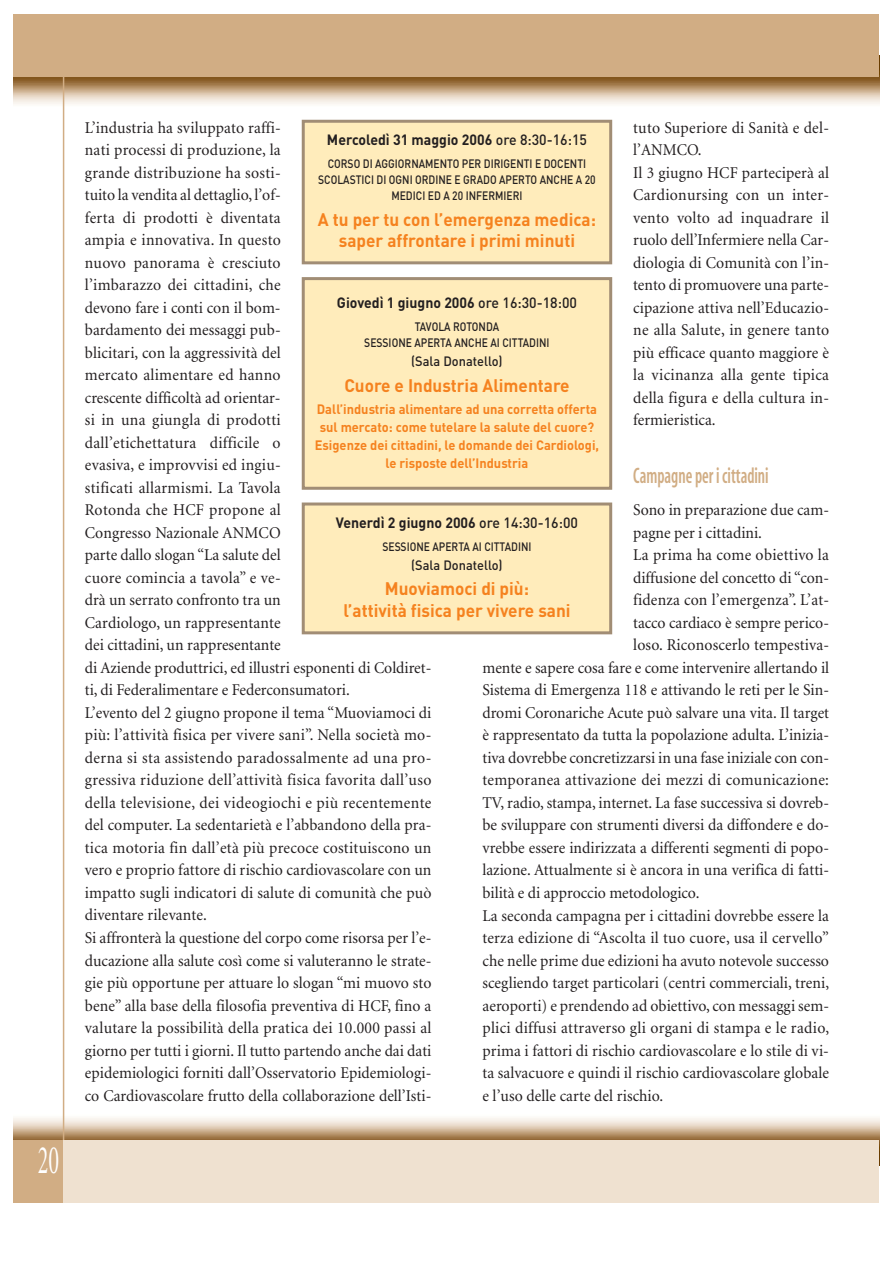
<style>
.page{position:relative;width:893px;height:1263px;background:#fff}
.page>*{position:absolute;margin:0;border:0;box-sizing:border-box;transform-origin:0 0}
.t1{font:40.5px "Minion";color:#fff;scale:.55 1}
.t2{font:22.5px "Myriad MM 565 300";color:#d1ad84;scale:.75 1}
.t3{font:700 18px/21.5px "DIN";color:#f5821f;text-align:center;scale:.95 1}
.t4{font:16.5px/22.5px "Minion";letter-spacing:.005em;color:#231f20;scale:.95 1}
.t5{font:700 14.85px "DIN";color:#231f20;scale:.95 1}
.t6{font:700 14.7px "DIN";color:#231f20;scale:.95 1}
.t7{font:700 13.5px/18px "DIN";color:#f5821f;text-align:center;scale:.95 1}
.t8{font:500 13.5px "DIN";color:#231f20;scale:.95 1}
.t9{font:500 13.35px "DIN";color:#231f20;scale:.95 1}
.t10{font:500 12.15px/16px "DIN";color:#231f20;text-align:center;scale:.85 1}
.s1{font-weight:500}
</style>
<div class="page">
<img style="left:14px;top:1115px;width:865px;height:25px">
<img style="left:14px;top:77px;width:865px;height:30px">
<hr style="left:63px;top:15px;width:1px;height:1188px;background:#d1ad84">
<div style="left:14px;top:15px;width:865px;height:62px;background:#d1ad84"></div>
<div style="left:14px;top:1140px;width:50px;height:63px;background:#d1ad84"></div>
<div style="left:64px;top:1140px;width:815px;height:63px;background:#efe1d0"></div>
<div style="left:303px;top:121px;width:308px;height:142px;background:#ffecbb"></div>
<div style="left:302px;top:120px;width:310px;height:144px;border:3px solid #a18d75"></div>
<div style="left:303px;top:279px;width:308px;height:209px;background:#ffecbb"></div>
<div style="left:302px;top:277px;width:310px;height:213px;border:3px solid #a18d75"></div>
<div style="left:303px;top:504px;width:308px;height:129px;background:#ffecbb"></div>
<div style="left:302px;top:502px;width:310px;height:132px;border:3px solid #a18d75"></div>
<h1 class="t1" style="left:38px;top:1144px;width:40px">20</h1>
<p class="t4" style="left:85px;top:118px;width:366px">L’industria ha sviluppato raffi-<br>nati processi di produzione, la<br>grande distribuzione ha sosti-<br>tuito la vendita al dettaglio, l’of-<br>ferta di prodotti è diventata<br>ampia e innovativa. In questo<br>nuovo panorama è cresciuto<br>l’imbarazzo dei cittadini, che<br>devono fare i conti con il bom-<br>bardamento dei messaggi pub-<br>blicitari, con la aggressività del<br>mercato alimentare ed hanno<br>crescente difficoltà ad orientar-<br>si in una giungla di prodotti<br>dall’etichettatura difficile o<br>evasiva, e improvvisi ed ingiu-<br>stificati allarmismi. La Tavola<br>Rotonda che HCF propone al<br>Congresso Nazionale ANMCO<br>parte dallo slogan “La salute del<br>cuore comincia a tavola” e ve-<br>drà un serrato confronto tra un<br>Cardiologo, un rappresentante<br>dei cittadini, un rappresentante<br>di Aziende produttrici, ed illustri esponenti di Coldiret&shy;ti, di Federalimentare e Federconsumatori.<br>L’evento del 2 giugno propone il tema “Muoviamoci di più: l’attività fisica per vivere sani”. Nella società mo&shy;derna si sta assistendo paradossalmente ad una pro&shy;gressiva riduzione dell’attività fisica favorita dall’uso della televisione, dei videogiochi e più recentemente del computer. La sedentarietà e l’abbandono della pra&shy;tica motoria fin dall’età più precoce costituiscono un vero e proprio fattore di rischio cardiovascolare con un impatto sugli indicatori di salute di comunità che può diventare rilevante.<br>Si affronterà la questione del corpo come risorsa per l’e&shy;ducazione alla salute così come si valuteranno le strate&shy;gie più opportune per attuare lo slogan “mi muovo sto bene” alla base della filosofia preventiva di HCF, fino a valutare la possibilità della pratica dei 10.000 passi al giorno per tutti i giorni. Il tutto partendo anche dai dati epidemiologici forniti dall’Osservatorio Epidemiologi&shy;co Cardiovascolare frutto della collaborazione dell’Isti-</p>
<p class="t4" style="left:633px;top:118px;width:208px">tuto Superiore di Sanità e del&shy;l’ANMCO.<br>Il 3 giugno HCF parteciperà al<br>Cardionursing con un inter&shy;vento volto ad inquadrare il ruolo dell’Infermiere nella Car&shy;diologia di Comunità con l’in&shy;tento di promuovere una parte&shy;cipazione attiva nell’Educazio&shy;ne alla Salute, in genere tanto più efficace quanto maggiore è la vicinanza alla gente tipica della figura e della cultura in&shy;fermieristica.</p>
<p class="t6" style="left:327px;top:135px;width:275px">Mercoledì 31 maggio 2006 <span class="s1">ore 8:30-16:15</span></p>
<p class="t10" style="left:318px;top:157px;width:328px">CORSO DI AGGIORNAMENTO PER DIRIGENTI E DOCENTI<br>SCOLASTICI DI OGNI ORDINE E GRADO APERTO ANCHE A 20<br>MEDICI ED A 20 INFERMIERI</p>
<p class="t3" style="left:318px;top:211px;width:294px">A tu per tu con l’emergenza medica: saper affrontare i primi minuti</p>
<p class="t5" style="left:337px;top:298px;width:254px">Giovedì 1 giugno 2006 <span class="s1">ore 16:30-18:00</span></p>
<p class="t10" style="left:364px;top:320px;width:219px">TAVOLA ROTONDA<br>SESSIONE APERTA ANCHE AI CITTADINI</p>
<p class="t8" style="left:411px;top:356px;width:98px">(Sala Donatello)</p>
<p class="t3" style="left:344px;top:376px;width:239px">Cuore e Industria Alimentare</p>
<p class="t7" style="left:315px;top:401px;width:301px">Dall’industria alimentare ad una corretta offerta sul mercato: come tutelare la salute del cuore?<br>Esigenze dei cittadini, le domande dei Cardiologi, le risposte dell’Industria</p>
<h2 class="t2" style="left:633px;top:466px;width:182px">Campagne per i cittadini</h2>
<p class="t4" style="left:633px;top:500px;width:208px">Sono in preparazione due cam-</p>
<p class="t4" style="left:633px;top:523px;width:137px">pagne per i cittadini.</p>
<p class="t4" style="left:633px;top:545px;width:208px">La prima ha come obiettivo la</p>
<p class="t4" style="left:633px;top:568px;width:208px">diffusione del concetto di “con-</p>
<p class="t4" style="left:633px;top:590px;width:208px">fidenza con l’emergenza”. L’at-</p>
<p class="t4" style="left:633px;top:613px;width:208px">tacco cardiaco è sempre perico-</p>
<p class="t4" style="left:633px;top:635px;width:208px">loso. Riconoscerlo tempestiva-</p>
<p class="t4" style="left:482px;top:658px;width:366px">mente e sapere cosa fare e come intervenire allertando il</p>
<p class="t4" style="left:482px;top:680px;width:366px">Sistema di Emergenza 118 e attivando le reti per le Sin-</p>
<p class="t4" style="left:482px;top:703px;width:366px">dromi Coronariche Acute può salvare una vita. Il target</p>
<p class="t4" style="left:482px;top:725px;width:366px">è rappresentato da tutta la popolazione adulta. L’inizia-</p>
<p class="t4" style="left:482px;top:748px;width:366px">tiva dovrebbe concretizzarsi in una fase iniziale con con-</p>
<p class="t4" style="left:482px;top:770px;width:366px">temporanea attivazione dei mezzi di comunicazione:</p>
<p class="t4" style="left:482px;top:793px;width:366px">TV, radio, stampa, internet. La fase successiva si dovreb-</p>
<p class="t4" style="left:482px;top:815px;width:366px">be sviluppare con strumenti diversi da diffondere e do-</p>
<p class="t4" style="left:482px;top:838px;width:366px">vrebbe essere indirizzata a differenti segmenti di popo-</p>
<p class="t4" style="left:482px;top:860px;width:366px">lazione. Attualmente si è ancora in una verifica di fatti-</p>
<p class="t4" style="left:482px;top:883px;width:230px">bilità e di approccio metodologico.</p>
<p class="t4" style="left:482px;top:905px;width:366px">La seconda campagna per i cittadini dovrebbe essere la</p>
<p class="t4" style="left:482px;top:928px;width:366px">terza edizione di “Ascolta il tuo cuore, usa il cervello”</p>
<p class="t4" style="left:482px;top:950px;width:366px">che nelle prime due edizioni ha avuto notevole successo</p>
<p class="t4" style="left:482px;top:973px;width:366px">scegliendo target particolari (centri commerciali, treni,</p>
<p class="t4" style="left:482px;top:995px;width:366px">aeroporti) e prendendo ad obiettivo, con messaggi sem-</p>
<p class="t4" style="left:482px;top:1018px;width:366px">plici diffusi attraverso gli organi di stampa e le radio,</p>
<p class="t4" style="left:482px;top:1040px;width:366px">prima i fattori di rischio cardiovascolare e lo stile di vi-</p>
<p class="t4" style="left:482px;top:1063px;width:366px">ta salvacuore e quindi il rischio cardiovascolare globale</p>
<p class="t4" style="left:482px;top:1085px;width:192px">e l’uso delle carte del rischio.</p>
<p class="t6" style="left:336px;top:518px;width:256px">Venerdì 2 giugno 2006 <span class="s1">ore 14:30-16:00</span></p>
<p class="t10" style="left:382px;top:540px;width:177px">SESSIONE APERTA AI CITTADINI</p>
<p class="t9" style="left:411px;top:560px;width:98px">(Sala Donatello)</p>
<p class="t3" style="left:343px;top:580px;width:241px">Muoviamoci di più:<br>l’attività fisica per vivere sani</p>
</div>
